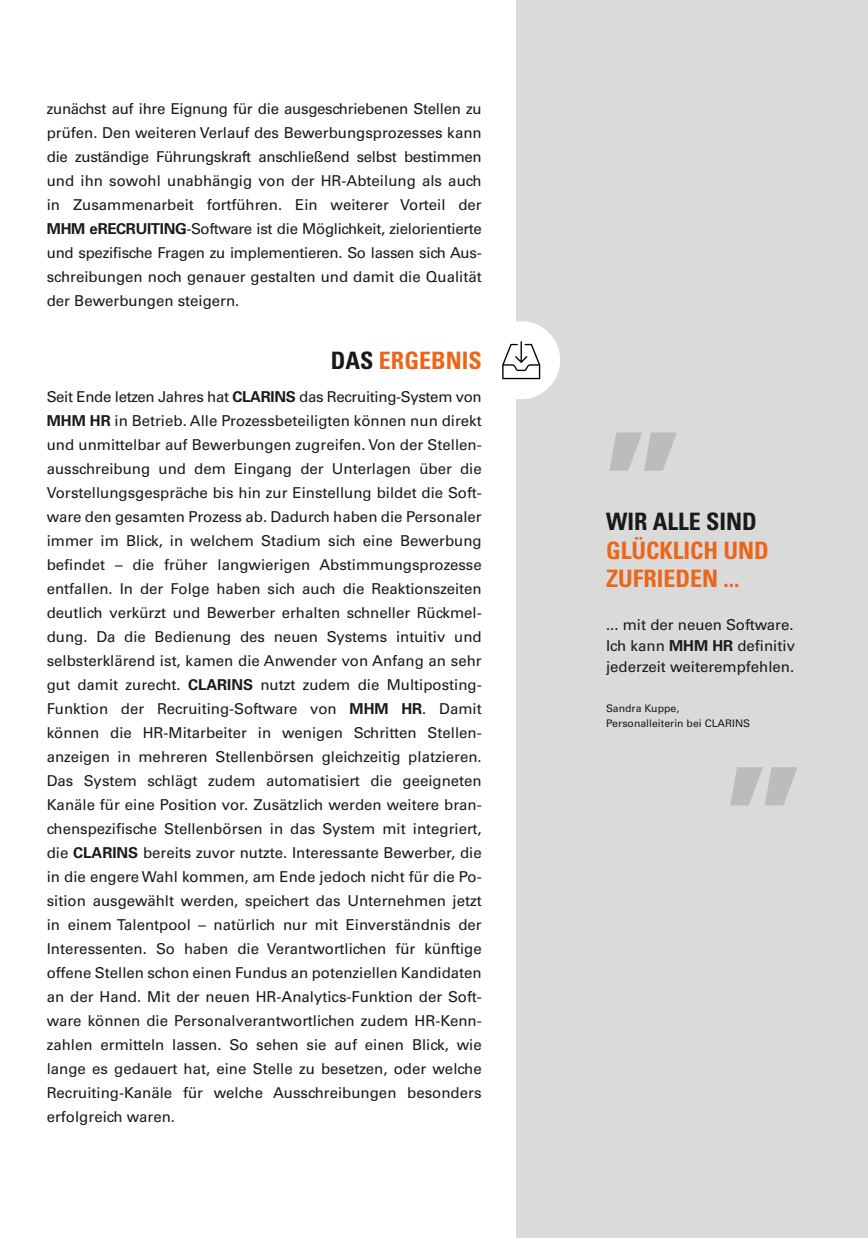
<style>
.page{position:relative;width:868px;height:1238px;background:#fff}
.page>*{position:absolute;margin:0;border:0;box-sizing:border-box;transform-origin:0 0}
.t1{font:700 condensed 24px/28.8px "Univers LT Std";color:#ec661a}
.t2{font:700 condensed 24px "Univers LT Std";color:#1a1a18}
.t3{font:15px/24px "Univers LT Std";color:#1a1a18;text-align:justify}
.t4{font:10.5px/15px "Univers LT Std";color:#1a1a18}
.s1{font-weight:700}
.s2{color:#1a1a18}
</style>
<div class="page">
<div style="left:516px;top:0;width:351px;height:1237px;background:#dadada"></div>
<div style="left:482px;top:321px;width:78px;height:78px;background:#fff;border-radius:50%"></div>
<svg style="left:502px;top:341px;width:38px;height:38px"></svg>
<svg style="left:609px;top:432px;width:67px;height:39px"></svg>
<svg style="left:730px;top:767px;width:67px;height:38px"></svg>
<p class="t3" style="left:47px;top:97px;width:436px">zunächst auf ihre Eignung für die ausgeschriebenen Stellen zu prüfen. Den weiteren Verlauf des Bewerbungsprozesses kann die zuständige Führungskraft anschließend selbst bestimmen und ihn sowohl unabhängig von der HR-Abteilung als auch in Zusammenarbeit fortführen. Ein weiterer Vorteil der <span class="s1">MHM eRECRUITING</span>-Software ist die Möglichkeit, zielorientierte und spezifische Fragen zu implementieren. So lassen sich Aus&shy;schreibungen noch genauer gestalten und damit die Qualität der Bewerbungen steigern.</p>
<h1 class="t1" style="left:331px;top:346px;width:152px"><span class="s2">DAS</span> ERGEBNIS</h1>
<p class="t3" style="left:47px;top:384px;width:436px">Seit Ende letzen Jahres hat <span class="s1">CLARINS</span> das Recruiting-System von <span class="s1">MHM HR</span> in Betrieb. Alle Prozessbeteiligten können nun direkt und unmittelbar auf Bewerbungen zugreifen. Von der Stellen&shy;ausschreibung und dem Eingang der Unterlagen über die Vorstellungsgespräche bis hin zur Einstellung bildet die Soft&shy;ware den gesamten Prozess ab. Dadurch haben die Personaler immer im Blick, in welchem Stadium sich eine Bewerbung befindet – die früher langwierigen Abstimmungsprozesse entfallen. In der Folge haben sich auch die Reaktionszeiten deutlich verkürzt und Bewerber erhalten schneller Rückmel&shy;dung. Da die Bedienung des neuen Systems intuitiv und selbsterklärend ist, kamen die Anwender von Anfang an sehr gut damit zurecht. <span class="s1">CLARINS</span> nutzt zudem die Multiposting-Funktion der Recruiting-Software von <span class="s1">MHM HR</span>. Damit können die HR-Mitarbeiter in wenigen Schritten Stellen&shy;anzeigen in mehreren Stellenbörsen gleichzeitig platzieren.<br>Das System schlägt zudem automatisiert die geeigneten Kanäle für eine Position vor. Zusätzlich werden weitere bran&shy;chenspezifische Stellenbörsen in das System mit integriert, die <span class="s1">CLARINS</span> bereits zuvor nutzte. Interessante Bewerber, die in die engere Wahl kommen, am Ende jedoch nicht für die Po&shy;sition ausgewählt werden, speichert das Unternehmen jetzt in einem Talentpool – natürlich nur mit Einverständnis der Interessenten. So haben die Verantwortlichen für künftige offene Stellen schon einen Fundus an potenziellen Kandidaten an der Hand. Mit der neuen HR-Analytics-Funktion der Soft&shy;ware können die Personalverantwortlichen zudem HR-Kenn&shy;zahlen ermitteln lassen. So sehen sie auf einen Blick, wie lange es gedauert hat, eine Stelle zu besetzen, oder welche Recruiting-Kanäle für welche Ausschreibungen besonders erfolgreich waren.</p>
<h1 class="t2" style="left:606px;top:506px;width:152px">WIR ALLE SIND</h1>
<h1 class="t1" style="left:606px;top:535px;width:164px">GLÜCKLICH UND<br>ZUFRIEDEN ...</h1>
<p class="t3" style="left:606px;top:614px;width:191px;line-height:21px">... mit der neuen Software.<br>Ich kann <span class="s1">MHM HR</span> definitiv jederzeit weiterempfehlen.</p>
<p class="t4" style="left:606px;top:701px;width:146px">Sandra Kuppe,<br>Personalleiterin bei CLARINS</p>
</div>
